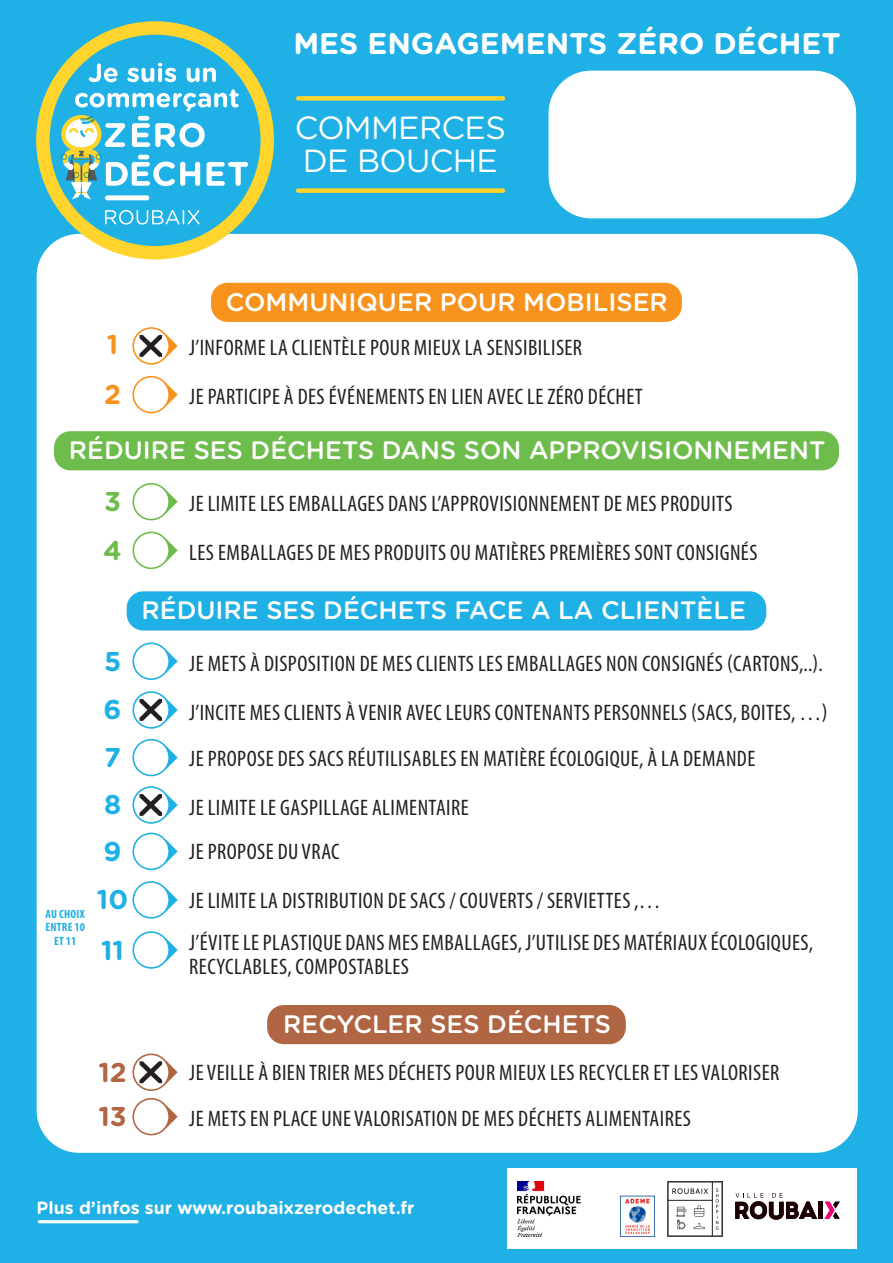
<style>
.page{position:relative;width:893px;height:1263px;background:#1fb0e6}
.page>*{position:absolute;margin:0;border:0;box-sizing:border-box;transform-origin:0 0}
.TEXTE{font:32.1px/33.2px "Gotham Rounded";letter-spacing:-.02em;color:#fff}
.TEXTE-2{font:700 29.85px "Gotham Rounded";color:#fff}
.TEXTE-3{font:700 27.15px "Gotham Rounded";color:#1fb0e6}
.TEXTE-4{font:700 27.15px "Gotham Rounded";color:#b06543}
.TEXTE-5{font:700 27.15px "Gotham Rounded";color:#6dbc4c}
.TEXTE-6{font:700 27.15px "Gotham Rounded";color:#f7931d}
.TEXTE-7{font:500 25.2px "Gotham Rounded";color:#fff}
.TEXTE-8{font:condensed 22.5px/24px "Myriad Pro";letter-spacing:.02em;color:#231f20}
.TEXTE-9{font:700 17.7px "Gotham Rounded";color:#fff}
.TEXTE-10{font:700 condensed 12px/13.5px "Myriad Pro";letter-spacing:.02em;color:#1fb0e6;text-align:center}
</style>
<div class="page">
<hr style="left:39px;top:1220px;width:98px;height:3px;background:#fff">
<div style="left:507px;top:1168px;width:350px;height:81px;background:#fff"></div>
<svg style="left:735px;top:1193px;width:82px;height:27px"></svg>
<hr style="left:819px;top:1202px;width:4px;height:17px;background:#1a0000">
<svg style="left:824px;top:1202px;width:16px;height:17px"></svg>
<svg style="left:667px;top:1181px;width:56px;height:56px"></svg>
<div style="left:37px;top:234px;width:821px;height:919px;background:#fff;border-radius:43px"></div>
<img style="left:517px;top:1181px;width:138px;height:56px">
<div style="left:54px;top:431px;width:785px;height:39px;background:#6dbc4c;border-radius:17px"></div>
<svg style="left:166px;top:539px;width:12px;height:23px"></svg>
<div style="left:133px;top:532px;width:36px;height:36px;background:#fff;border-radius:50%"></div>
<div style="left:132px;top:532px;width:38px;height:37px;border:2px solid #6dbc4c;border-radius:50%"></div>
<svg style="left:166px;top:490px;width:12px;height:24px"></svg>
<div style="left:133px;top:484px;width:36px;height:36px;background:#fff;border-radius:50%"></div>
<div style="left:132px;top:483px;width:38px;height:37px;border:2px solid #6dbc4c;border-radius:50%"></div>
<div style="left:211px;top:283px;width:471px;height:39px;background:#f7931d;border-radius:17px"></div>
<svg style="left:166px;top:383px;width:12px;height:24px"></svg>
<div style="left:133px;top:377px;width:36px;height:36px;background:#fff;border-radius:50%"></div>
<div style="left:132px;top:376px;width:38px;height:37px;border:2px solid #f7931d;border-radius:50%"></div>
<svg style="left:133px;top:328px;width:36px;height:36px"></svg>
<div style="left:132px;top:327px;width:38px;height:38px;border:2px solid #f7931d;border-radius:50%"></div>
<svg style="left:140px;top:334px;width:38px;height:24px"></svg>
<div style="left:127px;top:591px;width:639px;height:39px;background:#1fb0e6;border-radius:17px"></div>
<svg style="left:133px;top:692px;width:36px;height:36px"></svg>
<div style="left:132px;top:691px;width:38px;height:38px;border:2px solid #1fb0e6;border-radius:50%"></div>
<svg style="left:133px;top:787px;width:36px;height:36px"></svg>
<div style="left:132px;top:786px;width:38px;height:38px;border:2px solid #1fb0e6;border-radius:50%"></div>
<svg style="left:166px;top:839px;width:12px;height:24px"></svg>
<div style="left:133px;top:833px;width:36px;height:36px;background:#fff;border-radius:50%"></div>
<div style="left:132px;top:833px;width:38px;height:37px;border:2px solid #1fb0e6;border-radius:50%"></div>
<svg style="left:166px;top:888px;width:12px;height:24px"></svg>
<div style="left:133px;top:882px;width:36px;height:36px;background:#fff;border-radius:50%"></div>
<div style="left:132px;top:881px;width:38px;height:38px;border:2px solid #1fb0e6;border-radius:50%"></div>
<svg style="left:166px;top:649px;width:12px;height:24px"></svg>
<div style="left:133px;top:643px;width:36px;height:36px;background:#fff;border-radius:50%"></div>
<div style="left:132px;top:642px;width:38px;height:38px;border:2px solid #1fb0e6;border-radius:50%"></div>
<svg style="left:166px;top:746px;width:12px;height:23px"></svg>
<div style="left:133px;top:740px;width:36px;height:35px;background:#fff;border-radius:50%"></div>
<div style="left:132px;top:739px;width:38px;height:37px;border:2px solid #1fb0e6;border-radius:50%"></div>
<svg style="left:166px;top:938px;width:12px;height:24px"></svg>
<div style="left:133px;top:932px;width:36px;height:36px;background:#fff;border-radius:50%"></div>
<div style="left:132px;top:931px;width:38px;height:38px;border:2px solid #1fb0e6;border-radius:50%"></div>
<svg style="left:140px;top:698px;width:38px;height:24px"></svg>
<svg style="left:140px;top:793px;width:38px;height:24px"></svg>
<div style="left:267px;top:1005px;width:359px;height:39px;background:#b06543;border-radius:17px"></div>
<svg style="left:166px;top:1105px;width:12px;height:24px"></svg>
<div style="left:133px;top:1099px;width:36px;height:35px;background:#fff;border-radius:50%"></div>
<div style="left:132px;top:1098px;width:38px;height:37px;border:2px solid #b06543;border-radius:50%"></div>
<svg style="left:133px;top:1054px;width:36px;height:36px"></svg>
<div style="left:132px;top:1053px;width:38px;height:38px;border:2px solid #b06543;border-radius:50%"></div>
<svg style="left:140px;top:1060px;width:38px;height:24px"></svg>
<div style="left:298px;top:96px;width:205px;height:5px;background:#ffd42c"></div>
<div style="left:298px;top:188px;width:205px;height:5px;background:#ffd42c"></div>
<div style="left:549px;top:71px;width:307px;height:147px;background:#fff;border-radius:43px"></div>
<svg style="left:36px;top:21px;width:238px;height:238px"></svg>
<svg style="left:105px;top:210px;width:95px;height:15px"></svg>
<svg style="left:89px;top:63px;width:29px;height:19px"></svg>
<svg style="left:127px;top:63px;width:49px;height:19px"></svg>
<svg style="left:187px;top:68px;width:29px;height:14px"></svg>
<svg style="left:61px;top:89px;width:187px;height:111px"></svg>
<p class="TEXTE-2" style="left:293px;top:21px;width:549px">MES ENGAGEMENTS ZÉRO DÉCHET</p>
<p class="TEXTE-6" style="left:107px;top:325px;width:13px">1</p>
<p class="TEXTE" style="left:295px;top:110px;width:213px">COMMERCES<br>DE BOUCHE</p>
<p class="TEXTE-7" style="left:226px;top:284px;width:443px">COMMUNIQUER POUR MOBILISER</p>
<p class="TEXTE-8" style="left:189px;top:335px;width:394px">J’INFORME LA CLIENTÈLE POUR MIEUX LA SENSIBILISER</p>
<p class="TEXTE-6" style="left:104px;top:375px;width:18px">2</p>
<p class="TEXTE-8" style="left:189px;top:384px;width:455px">JE PARTICIPE À DES ÉVÉNEMENTS EN LIEN AVEC LE ZÉRO DÉCHET</p>
<p class="TEXTE-7" style="left:69px;top:432px;width:758px">RÉDUIRE SES DÉCHETS DANS SON APPROVISIONNEMENT</p>
<p class="TEXTE-8" style="left:189px;top:491px;width:545px">JE LIMITE LES EMBALLAGES DANS L’APPROVISIONNEMENT DE MES PRODUITS</p>
<p class="TEXTE-5" style="left:103px;top:530px;width:20px">4</p>
<p class="TEXTE-8" style="left:189px;top:541px;width:570px">LES EMBALLAGES DE MES PRODUITS OU MATIÈRES PREMIÈRES SONT CONSIGNÉS</p>
<p class="TEXTE-5" style="left:104px;top:482px;width:18px">3</p>
<p class="TEXTE-10" style="left:46px;top:907px;width:41px">AU CHOIX</p>
<p class="TEXTE-10" style="left:46px;top:920px;width:41px">ENTRE 10<br>ET 11</p>
<p class="TEXTE-3" style="left:104px;top:641px;width:19px">5</p>
<p class="TEXTE-3" style="left:104px;top:690px;width:19px">6</p>
<p class="TEXTE-3" style="left:104px;top:737px;width:18px">7</p>
<p class="TEXTE-3" style="left:104px;top:785px;width:19px">8</p>
<p class="TEXTE-3" style="left:104px;top:831px;width:19px">9</p>
<p class="TEXTE-3" style="left:97px;top:880px;width:33px">10</p>
<p class="TEXTE-3" style="left:101px;top:930px;width:24px">11</p>
<p class="TEXTE-7" style="left:142px;top:592px;width:606px">RÉDUIRE SES DÉCHETS FACE A LA CLIENTÈLE</p>
<p class="TEXTE-8" style="left:189px;top:651px;width:635px">JE METS À DISPOSITION DE MES CLIENTS LES EMBALLAGES NON CONSIGNÉS (CARTONS,..).</p>
<p class="TEXTE-8" style="left:189px;top:700px;width:640px">J’INCITE MES CLIENTS À VENIR AVEC LEURS CONTENANTS PERSONNELS (SACS, BOITES, …)</p>
<p class="TEXTE-8" style="left:189px;top:747px;width:568px">JE PROPOSE DES SACS RÉUTILISABLES EN MATIÈRE ÉCOLOGIQUE, À LA DEMANDE</p>
<p class="TEXTE-8" style="left:189px;top:795px;width:281px">JE LIMITE LE GASPILLAGE ALIMENTAIRE</p>
<p class="TEXTE-8" style="left:189px;top:839px;width:152px">JE PROPOSE DU VRAC</p>
<p class="TEXTE-8" style="left:189px;top:888px;width:473px">JE LIMITE LA DISTRIBUTION DE SACS / COUVERTS / SERVIETTES ,…</p>
<p class="TEXTE-8" style="left:189px;top:931px;width:625px">J’ÉVITE LE PLASTIQUE DANS MES EMBALLAGES, J’UTILISE DES MATÉRIAUX ÉCOLOGIQUES,<br>RECYCLABLES, COMPOSTABLES</p>
<p class="TEXTE-4" style="left:98px;top:1052px;width:30px">12</p>
<p class="TEXTE-7" style="left:283px;top:1006px;width:329px">RECYCLER SES DÉCHETS</p>
<p class="TEXTE-8" style="left:189px;top:1060px;width:591px">JE VEILLE À BIEN TRIER MES DÉCHETS POUR MIEUX LES RECYCLER ET LES VALORISER</p>
<p class="TEXTE-4" style="left:98px;top:1097px;width:30px">13</p>
<p class="TEXTE-8" style="left:189px;top:1106px;width:503px">JE METS EN PLACE UNE VALORISATION DE MES DÉCHETS ALIMENTAIRES</p>
<p class="TEXTE-9" style="left:37px;top:1195px;width:380px">Plus d’infos sur www.roubaixzerodechet.fr</p>
</div>
